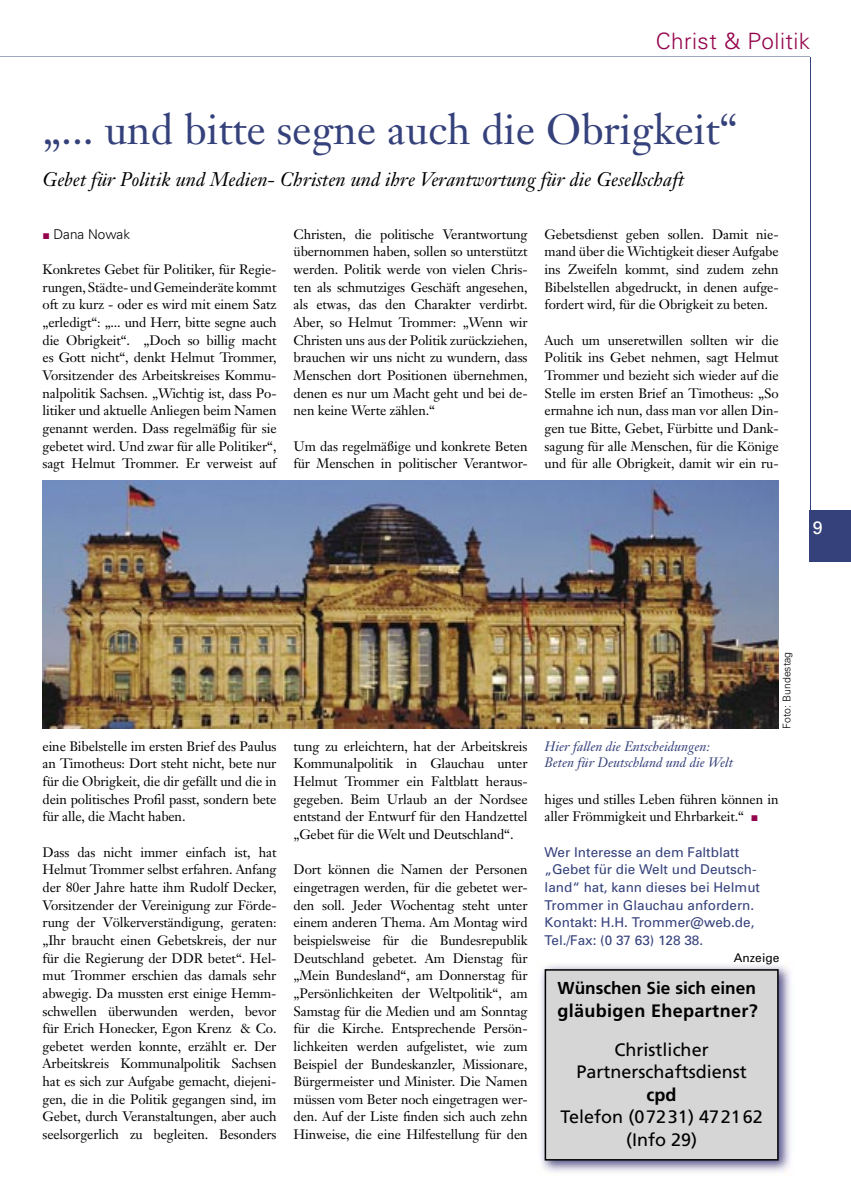
<style>
.page{position:relative;width:851px;height:1191px;background:#fff}
.page>*{position:absolute;margin:0;border:0;box-sizing:border-box;transform-origin:0 0}
.t1{font:42px "Janson Text";color:#35417b}
.t2{font:300 22.5px "Univers";letter-spacing:.02em;color:#94044c}
.t3{font:italic 19.5px "Janson Text";color:#000}
.t4{font:18px/22.5px "Frutiger";color:#000;text-align:center}
.t5{font:700 18px "Frutiger";letter-spacing:.02em;color:#000}
.t6{font:18px "Univers";color:#fff}
.t7{font:700 17.25px "Frutiger";color:#000}
.t8{font:13.5px/17.7px "Janson Text";letter-spacing:-.01em;color:#000;text-align:justify}
.t9{font:13.5px/17.7px "Univers";color:#35417b}
.t10{font:italic 13.5px/16.5px "Janson Text";color:#35417b}
.t11{font:300 13.5px "Univers";color:#000}
.t12{font:12px "Univers";color:#000}
.t13{font:300 10.5px "Univers";color:#000}
</style>
<div class="page">
<hr style="left:0;top:56px;width:133px;height:1px;background:#35417b">
<hr style="left:133px;top:56px;width:677px;height:1px;background:#35417b">
<div style="left:809px;top:510px;width:41px;height:51px;background:#35417b"></div>
<hr style="left:809px;top:56px;width:1px;height:504px;background:#35417b">
<img style="left:43px;top:480px;width:735px;height:248px">
<img style="left:540px;top:965px;width:251px;height:207px">
<div style="left:545px;top:970px;width:232px;height:189px;background:#d6d6d6"></div>
<hr style="left:544px;top:970px;width:2px;height:189px;background:#000">
<hr style="left:545px;top:1159px;width:232px;height:1px;background:#000">
<hr style="left:777px;top:970px;width:1px;height:189px;background:#000">
<hr style="left:545px;top:969px;width:232px;height:1px;background:#000">
<h2 class="t2" style="left:655px;top:28px;width:156px">Christ &amp; Politik</h2>
<h1 class="t1" style="left:43px;top:105px;width:697px">„... und bitte segne auch die Obrigkeit“</h1>
<h3 class="t3" style="left:43px;top:169px;width:643px">Gebet für Politik und Medien- Christen und ihre Verantwortung für die Gesellschaft</h3>
<p class="t11" style="left:54px;top:226px;width:78px">Dana Nowak</p>
<p class="t8" style="left:43px;top:261px;width:235px">Konkretes Gebet für Politiker, für Regie&shy;rungen, Städte- und Gemeinderäte kommt oft zu kurz - oder es wird mit einem Satz „erledigt“: „... und Herr, bitte segne auch die Obrigkeit“. „Doch so billig macht es Gott nicht“, denkt Helmut Trommer, Vorsitzender des Arbeitskreises Kommu&shy;nalpolitik Sachsen. „Wichtig ist, dass Po&shy;litiker und aktuelle Anliegen beim Namen genannt werden. Dass regelmäßig für sie gebetet wird. Und zwar für alle Politiker“, sagt Helmut Trommer. Er verweist auf</p>
<p class="t8" style="left:293px;top:225px;width:235px">Christen, die politische Verantwortung übernommen haben, sollen so unterstützt werden. Politik werde von vielen Chris&shy;ten als schmutziges Geschäft angesehen, als etwas, das den Charakter verdirbt.<br>Aber, so Helmut Trommer: „Wenn wir Christen uns aus der Politik zurückziehen, brauchen wir uns nicht zu wundern, dass Menschen dort Positionen übernehmen, denen es nur um Macht geht und bei de&shy;nen keine Werte zählen.“</p>
<p class="t8" style="left:293px;top:437px;width:235px">Um das regelmäßige und konkrete Beten für Menschen in politischer Verantwor-</p>
<p class="t8" style="left:544px;top:225px;width:235px">Gebetsdienst geben sollen. Damit nie&shy;mand über die Wichtigkeit dieser Aufgabe ins Zweifeln kommt, sind zudem zehn Bibelstellen abgedruckt, in denen aufge&shy;fordert wird, für die Obrigkeit zu beten.</p>
<p class="t8" style="left:544px;top:331px;width:235px">Auch um unseretwillen sollten wir die Politik ins Gebet nehmen, sagt Helmut Trommer und bezieht sich wieder auf die Stelle im ersten Brief an Timotheus: „So ermahne ich nun, dass man vor allen Din&shy;gen tue Bitte, Gebet, Fürbitte und Dank&shy;sagung für alle Menschen, für die Könige und für alle Obrigkeit, damit wir ein ru-</p>
<h3 class="t6" style="left:812px;top:520px;width:12px">9</h3>
<p class="t8" style="left:43px;top:737px;width:235px">eine Bibelstelle im ersten Brief des Paulus an Timotheus: Dort steht nicht, bete nur für die Obrigkeit, die dir gefällt und die in dein politisches Profil passt, sondern bete für alle, die Macht haben.</p>
<p class="t8" style="left:43px;top:843px;width:235px">Dass das nicht immer einfach ist, hat Helmut Trommer selbst erfahren. Anfang der 80er Jahre hatte ihm Rudolf Decker, Vorsitzender der Vereinigung zur Förde&shy;rung der Völkerverständigung, geraten: „Ihr braucht einen Gebetskreis, der nur für die Regierung der DDR betet“. Hel&shy;mut Trommer erschien das damals sehr abwegig. Da mussten erst einige Hemm&shy;schwellen überwunden werden, bevor für Erich Honecker, Egon Krenz &amp; Co. gebetet werden konnte, erzählt er. Der Arbeitskreis Kommunalpolitik Sachsen hat es sich zur Aufgabe gemacht, diejeni&shy;gen, die in die Politik gegangen sind, im Gebet, durch Veranstaltungen, aber auch seelsorgerlich zu begleiten. Besonders</p>
<p class="t8" style="left:293px;top:737px;width:235px">tung zu erleichtern, hat der Arbeitskreis Kommunalpolitik in Glauchau unter Helmut Trommer ein Faltblatt heraus&shy;gegeben. Beim Urlaub an der Nordsee entstand der Entwurf für den Handzettel „Gebet für die Welt und Deutschland“.</p>
<p class="t8" style="left:293px;top:861px;width:235px">Dort können die Namen der Personen eingetragen werden, für die gebetet wer&shy;den soll. Jeder Wochentag steht unter einem anderen Thema. Am Montag wird beispielsweise für die Bundesrepublik Deutschland gebetet. Am Dienstag für „Mein Bundesland“, am Donnerstag für „Persönlichkeiten der Weltpolitik“, am Samstag für die Medien und am Sonntag für die Kirche. Entsprechende Persön&shy;lichkeiten werden aufgelistet, wie zum Beispiel der Bundeskanzler, Missionare, Bürgermeister und Minister. Die Namen müssen vom Beter noch eingetragen wer&shy;den. Auf der Liste finden sich auch zehn Hinweise, die eine Hilfestellung für den</p>
<p class="t10" style="left:544px;top:738px;width:190px">Hier fallen die Entscheidungen:<br>Beten für Deutschland und die Welt</p>
<p class="t13" style="left:780px;top:729px;width:79px;rotate:-90deg">Foto: Bundestag</p>
<p class="t8" style="left:544px;top:790px;width:235px">higes und stilles Leben führen können in aller Frömmigkeit und Ehrbarkeit.“</p>
<p class="t9" style="left:544px;top:844px;width:217px">Wer Interesse an dem Faltblatt „Gebet für die Welt und Deutsch&shy;land“ hat, kann dieses bei Helmut<br>Trommer in Glauchau anfordern.<br>Kontakt: H.H. Trommer@web.de,<br>Tel./Fax: (0 37 63) 128 38.</p>
<p class="t12" style="left:733px;top:952px;width:47px">Anzeige</p>
<p class="t7" style="left:557px;top:981px;width:200px">Wünschen Sie sich einen</p>
<h3 class="t5" style="left:557px;top:1003px;width:202px">gläubigen Ehepartner?</h3>
<h3 class="t4" style="left:576px;top:1039px;width:172px">Christlicher<br>Partnerschaftsdienst</h3>
<h3 class="t5" style="left:646px;top:1087px;width:31px">cpd</h3>
<h3 class="t4" style="left:560px;top:1106px;width:203px">Telefon (07231) 472162 (Info 29)</h3>
</div>
